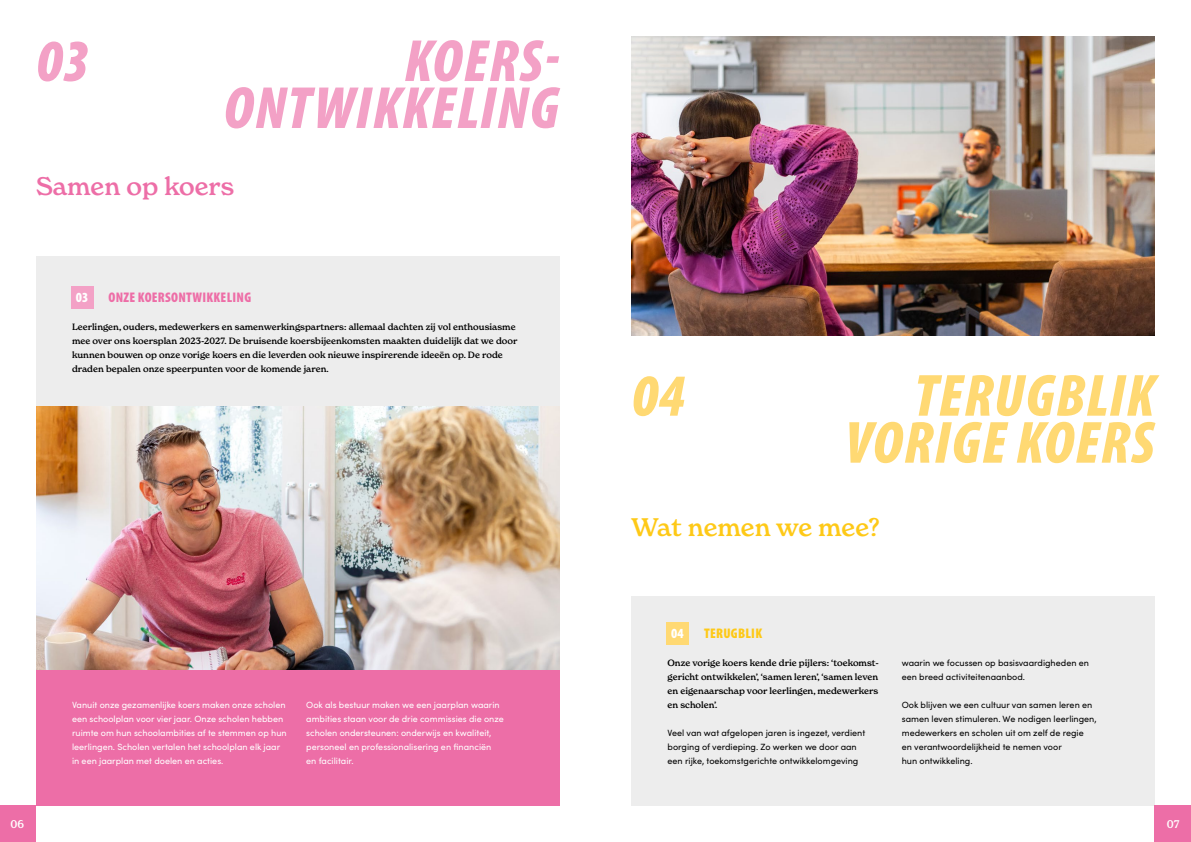
<style>
.page{position:relative;width:1191px;height:842px;background:#fff}
.page>*{position:absolute;margin:0;border:0;box-sizing:border-box;transform-origin:0 0}
.t1{font:italic 900 condensed 60px/47px "Myriad Pro";letter-spacing:.02em;color:#ffd973;text-align:right}
.t2{font:italic 900 condensed 60px/47px "Myriad Pro";letter-spacing:.02em;color:#f3a1c6;text-align:right}
.t3{font:500 25px "New Spirit";color:#fec917}
.t4{font:500 25px "New Spirit";color:#ed6ea7}
.t5{font:900 condensed 14px "Myriad Pro";letter-spacing:.02em;color:#ed6ea7}
.t6{font:900 condensed 14px "Myriad Pro";letter-spacing:.02em;color:#fec917}
.t7{font:900 condensed 14px "Myriad Pro";color:#fff}
.t8{font:500 11px "New Spirit";color:#fff}
.t9{font:500 9px/14px "New Spirit";color:#000}
.t10{font:9px/14px "Sofia Pro";color:#fff}
.t11{font:9px/14px "Sofia Pro";color:#000}
</style>
<div class="page">
<div style="left:36px;top:256px;width:523px;height:550px;background:#ededed"></div>
<div style="left:71px;top:286px;width:22px;height:23px;background:#f3a1c6"></div>
<div style="left:36px;top:669px;width:523px;height:137px;background:#ed6ea7"></div>
<img style="left:36px;top:406px;width:523px;height:263px">
<div style="left:0;top:806px;width:35px;height:36px;background:#ed6ea7"></div>
<div style="left:631px;top:596px;width:524px;height:210px;background:#ededed"></div>
<img style="left:631px;top:36px;width:524px;height:299px">
<div style="left:1155px;top:806px;width:36px;height:36px;background:#ed6ea7"></div>
<div style="left:666px;top:622px;width:22px;height:22px;background:#ffd973"></div>
<h1 class="t2" style="left:36px;top:36px;width:55px">03</h1>
<h1 class="t2" style="left:224px;top:36px;width:337px">KOERS-<br>ONTWIKKELING</h1>
<h2 class="t4" style="left:36px;top:171px;width:200px">Samen op koers</h2>
<h3 class="t7" style="left:76px;top:288px;width:14px">03</h3>
<h3 class="t5" style="left:109px;top:288px;width:144px">ONZE KOERSONTWIKKELING</h3>
<p class="t9" style="left:72px;top:320px;width:447px">Leerlingen, ouders, medewerkers en samenwerkingspartners: allemaal dachten zij vol enthousiasme mee over ons koersplan 2023-2027. De bruisende koersbijeenkomsten maakten duidelijk dat we door kunnen bouwen op onze vorige koers en die leverden ook nieuwe inspirerende ideeën op. De rode draden bepalen onze speerpunten voor de komende jaren.</p>
<p class="t10" style="left:72px;top:697px;width:216px">Vanuit onze gezamenlijke koers maken onze scholen een schoolplan voor vier jaar. Onze scholen hebben ruimte om hun schoolambities af te stemmen op hun leerlingen. Scholen vertalen het schoolplan elk jaar in een jaarplan met doelen en acties.</p>
<p class="t10" style="left:306px;top:697px;width:199px">Ook als bestuur maken we een jaarplan waarin ambities staan voor de drie commissies die onze scholen ondersteunen: onderwijs en kwaliteit, personeel en professionalisering en financiën en facilitair.</p>
<h1 class="t1" style="left:631px;top:370px;width:55px">04</h1>
<h1 class="t1" style="left:845px;top:370px;width:311px">TERUGBLIK<br>VORIGE KOERS</h1>
<h2 class="t3" style="left:631px;top:511px;width:250px">Wat nemen we mee?</h2>
<h3 class="t7" style="left:671px;top:624px;width:14px">04</h3>
<h3 class="t6" style="left:704px;top:624px;width:60px">TERUGBLIK</h3>
<p class="t9" style="left:667px;top:656px;width:213px;text-align:justify">Onze vorige koers kende drie pijlers: ‘toekomst&shy;gericht ontwikkelen’, ‘samen leren’, ‘samen leven en eigenaarschap voor leerlingen, medewerkers en scholen’.</p>
<p class="t11" style="left:667px;top:725px;width:199px">Veel van wat afgelopen jaren is ingezet, verdient borging of verdieping. Zo werken we door aan een rijke, toekomstgerichte ontwikkelomgeving</p>
<p class="t11" style="left:901px;top:655px;width:189px">waarin we focussen op basisvaardigheden en een breed activiteitenaanbod.</p>
<p class="t11" style="left:901px;top:697px;width:196px">Ook blijven we een cultuur van samen leren en samen leven stimuleren. We nodigen leerlingen, medewerkers en scholen uit om zelf de regie<br>en verantwoordelijkheid te nemen voor<br>hun ontwikkeling.</p>
<p class="t8" style="left:11px;top:817px;width:15px">06</p>
<p class="t8" style="left:1166px;top:817px;width:14px">07</p>
</div>
